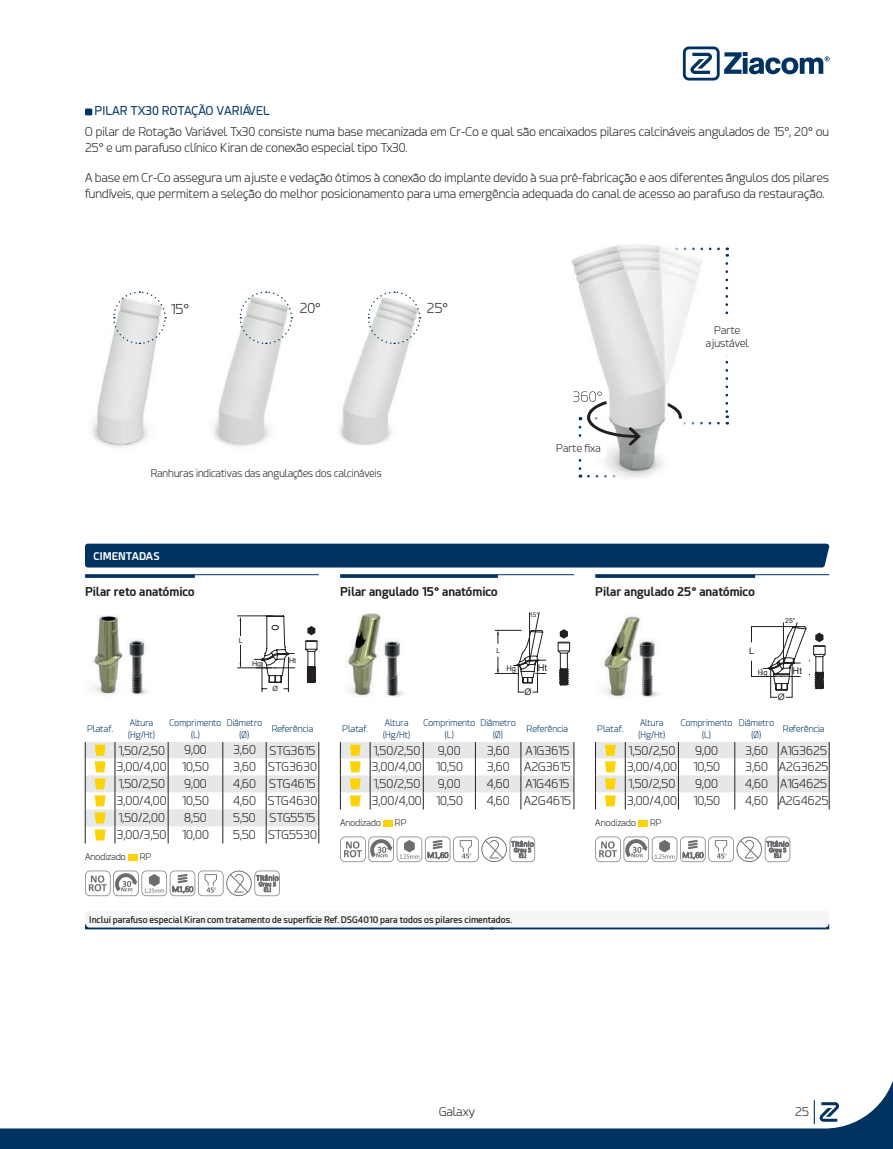
<style>
.page{position:relative;width:893px;height:1149px;background:#fff}
.page>*{position:absolute;margin:0;border:0;box-sizing:border-box;transform-origin:0 0}
.t1{font:300 13.5px "Esphimere";color:#231f20}
.t2{font:300 12px/16.5px "Esphimere";color:#231f20}
.t3{font:700 12px "Esphimere";color:#231f20}
.t4{font:12px "Esphimere";color:#003361}
.t5{font:300 10.5px "Esphimere";color:#231f20;scale:.96 1}
.t6{font:300 10.5px/13.5px "Esphimere";color:#231f20;text-align:center}
.t7{font:700 10.5px "Esphimere";color:#fff}
.t8{font:9.3px "Arial";color:#231f20}
.t9{font:9.15px "Arial";color:#231f20}
.t10{font:300 9px/12px "Esphimere";color:#003361;text-align:center}
.t11{font:600 9px "Esphimere";color:#231f20}
.t12{font:300 9px "Esphimere";color:#231f20}
.t13{font:9px "Arial";color:#231f20}
.t14{font:300 8.55px "Calibri";letter-spacing:-.025em;color:#6c6d70}
.t15{font:7.5px "Arial";color:#231f20}
.t16{font:7.2px "Arial";color:#231f20}
.t17{font:6.9px "Arial";color:#231f20}
.t18{font:6.6px "Arial";color:#231f20}
.t19{font:6.3px "Arial";color:#231f20}
</style>
<div class="page">
<hr style="left:85px;top:574px;width:234px;height:1px;background:#003361">
<hr style="left:85px;top:574px;width:110px;height:3px;background:#003361">
<img style="left:92px;top:615px;width:57px;height:81px">
<svg style="left:240px;top:616px;width:1px;height:19px"></svg>
<svg style="left:240px;top:645px;width:1px;height:22px"></svg>
<hr style="left:238px;top:615px;width:35px;height:1px;background:#231f20">
<hr style="left:238px;top:667px;width:33px;height:1px;background:#231f20">
<svg style="left:254px;top:615px;width:63px;height:76px"></svg>
<svg style="left:85px;top:742px;width:235px;height:101px"></svg>
<div style="left:128px;top:853px;width:10px;height:7px;background:#fed304"></div>
<svg style="left:85px;top:870px;width:195px;height:25px"></svg>
<hr style="left:340px;top:574px;width:234px;height:1px;background:#003361">
<hr style="left:340px;top:574px;width:158px;height:3px;background:#003361">
<img style="left:346px;top:612px;width:58px;height:85px">
<svg style="left:495px;top:612px;width:75px;height:80px"></svg>
<svg style="left:340px;top:742px;width:235px;height:67px"></svg>
<div style="left:383px;top:819px;width:10px;height:7px;background:#fed304"></div>
<svg style="left:340px;top:836px;width:195px;height:25px"></svg>
<hr style="left:595px;top:574px;width:234px;height:1px;background:#003361">
<hr style="left:595px;top:574px;width:160px;height:3px;background:#003361">
<img style="left:603px;top:616px;width:56px;height:82px">
<svg style="left:751px;top:622px;width:74px;height:75px"></svg>
<svg style="left:595px;top:742px;width:235px;height:67px"></svg>
<div style="left:638px;top:819px;width:10px;height:7px;background:#fed304"></div>
<svg style="left:595px;top:836px;width:195px;height:25px"></svg>
<img style="left:571px;top:245px;width:140px;height:233px">
<div style="left:701px;top:318px;width:52px;height:36px;background:#fff"></div>
<svg style="left:645px;top:247px;width:74px;height:3px"></svg>
<svg style="left:725px;top:263px;width:3px;height:161px"></svg>
<svg style="left:573px;top:391px;width:145px;height:86px"></svg>
<div style="left:556px;top:437px;width:49px;height:21px;background:#fff"></div>
<div style="left:85px;top:108px;width:7px;height:7px;background:#003361"></div>
<img style="left:91px;top:317px;width:331px;height:130px">
<svg style="left:239px;top:291px;width:54px;height:54px"></svg>
<svg style="left:367px;top:291px;width:54px;height:54px"></svg>
<svg style="left:112px;top:291px;width:55px;height:54px"></svg>
<div style="left:85px;top:543px;width:744px;height:24px;background:#003361"></div>
<div style="left:85px;top:910px;width:744px;height:19px;background:#f3f5f7;border-radius:4px"></div>
<svg style="left:683px;top:46px;width:147px;height:34px"></svg>
<svg style="left:0;top:1080px;width:893px;height:68px"></svg>
<svg style="left:814px;top:1099px;width:25px;height:24px"></svg>
<p class="t4" style="left:95px;top:104px;width:177px">PILAR TX30 ROTAÇÃO VARIÁVEL</p>
<p class="t2" style="left:85px;top:123px;width:746px">O pilar de Rotação Variável Tx30 consiste numa base mecanizada em Cr-Co e qual são encaixados pilares calcináveis angulados de 15°, 20° ou<br>25° e um parafuso clínico Kiran de conexão especial tipo Tx30.</p>
<p class="t2" style="left:85px;top:169px;width:746px">A base em Cr-Co assegura um ajuste e vedação ótimos à conexão do implante devido à sua pré-fabricação e aos diferentes ângulos dos pilares fundíveis, que permitem a seleção do melhor posicionamento para uma emergência adequada do canal de acesso ao parafuso da restauração.</p>
<p class="t1" style="left:170px;top:301px;width:20px">15°</p>
<p class="t1" style="left:300px;top:301px;width:23px">20°</p>
<p class="t1" style="left:427px;top:301px;width:23px">25°</p>
<p class="t6" style="left:706px;top:323px;width:45px">Parte ajustável</p>
<p class="t5" style="left:151px;top:467px;width:242px">Ranhuras indicativas das angulações dos calcináveis</p>
<p class="t6" style="left:556px;top:441px;width:46px">Parte fixa</p>
<p class="t7" style="left:94px;top:549px;width:68px">CIMENTADAS</p>
<p class="t3" style="left:85px;top:584px;width:111px">Pilar reto anatómico</p>
<p class="t16" style="left:239px;top:635px;width:6px">L</p>
<p class="t16" style="left:252px;top:658px;width:11px">Hg</p>
<p class="t16" style="left:272px;top:683px;width:7px">Ø</p>
<p class="t16" style="left:289px;top:655px;width:9px">Ht</p>
<p class="t3" style="left:340px;top:584px;width:159px">Pilar angulado 15° anatómico</p>
<p class="t18" style="left:496px;top:645px;width:5px">L</p>
<p class="t19" style="left:529px;top:610px;width:11px">15°</p>
<p class="t15" style="left:506px;top:663px;width:11px">Hg</p>
<p class="t8" style="left:538px;top:661px;width:11px">Ht</p>
<p class="t9" style="left:525px;top:685px;width:9px">Ø</p>
<p class="t3" style="left:595px;top:584px;width:161px">Pilar angulado 25° anatómico</p>
<p class="t13" style="left:749px;top:644px;width:7px">L</p>
<p class="t15" style="left:758px;top:666px;width:11px">Hg</p>
<p class="t17" style="left:785px;top:615px;width:12px">25°</p>
<p class="t13" style="left:778px;top:690px;width:9px">Ø</p>
<p class="t8" style="left:793px;top:663px;width:11px">Ht</p>
<p class="t10" style="left:87px;top:722px;width:28px">Plataf.</p>
<p class="t10" style="left:128px;top:716px;width:29px;text-align:left">Altura (Hg/Ht)</p>
<p class="t10" style="left:170px;top:716px;width:53px">Comprimento (L)</p>
<p class="t10" style="left:227px;top:716px;width:37px">Diâmetro (Ø)</p>
<p class="t10" style="left:272px;top:722px;width:43px">Referência</p>
<p class="t2" style="left:118px;top:742px;width:49px">1,50/2,50</p>
<p class="t2" style="left:184px;top:741px;width:24px">9,00</p>
<p class="t2" style="left:233px;top:742px;width:84px">3,60 STG3615</p>
<p class="t2" style="left:116px;top:758px;width:52px">3,00/4,00</p>
<p class="t2" style="left:182px;top:758px;width:29px">10,50</p>
<p class="t2" style="left:233px;top:758px;width:86px">3,60 STG3630</p>
<p class="t2" style="left:118px;top:775px;width:49px">1,50/2,50</p>
<p class="t2" style="left:184px;top:775px;width:24px">9,00</p>
<p class="t2" style="left:233px;top:775px;width:84px">4,60 STG4615</p>
<p class="t2" style="left:116px;top:792px;width:52px">3,00/4,00</p>
<p class="t2" style="left:182px;top:792px;width:29px">10,50</p>
<p class="t2" style="left:233px;top:792px;width:86px">4,60 STG4630</p>
<p class="t2" style="left:118px;top:809px;width:49px">1,50/2,00</p>
<p class="t2" style="left:184px;top:809px;width:24px">8,50</p>
<p class="t2" style="left:233px;top:809px;width:84px">5,50 STG5515</p>
<p class="t2" style="left:117px;top:826px;width:51px">3,00/3,50</p>
<p class="t2" style="left:182px;top:826px;width:29px">10,00</p>
<p class="t2" style="left:233px;top:826px;width:85px">5,50 STG5530</p>
<p class="t12" style="left:85px;top:851px;width:42px">Anodizado</p>
<p class="t12" style="left:140px;top:851px;width:13px">RP</p>
<p class="t14" style="left:172px;top:883px;width:23px">M1,60</p>
<p class="t10" style="left:342px;top:722px;width:28px">Plataf.</p>
<p class="t10" style="left:383px;top:716px;width:29px;text-align:left">Altura (Hg/Ht)</p>
<p class="t10" style="left:423px;top:716px;width:53px">Comprimento (L)</p>
<p class="t10" style="left:480px;top:716px;width:37px">Diâmetro (Ø)</p>
<p class="t10" style="left:527px;top:722px;width:43px">Referência</p>
<p class="t2" style="left:373px;top:742px;width:49px">1,50/2,50</p>
<p class="t2" style="left:438px;top:742px;width:24px">9,00</p>
<p class="t2" style="left:487px;top:742px;width:24px">3,60</p>
<p class="t2" style="left:526px;top:742px;width:45px">A1G3615</p>
<p class="t2" style="left:372px;top:758px;width:93px">3,00/4,00 10,50</p>
<p class="t2" style="left:487px;top:758px;width:86px">3,60 A2G3615</p>
<p class="t2" style="left:373px;top:775px;width:49px">1,50/2,50</p>
<p class="t2" style="left:438px;top:775px;width:24px">9,00</p>
<p class="t2" style="left:486px;top:775px;width:25px">4,60</p>
<p class="t2" style="left:525px;top:775px;width:46px">A1G4615</p>
<p class="t2" style="left:372px;top:792px;width:93px">3,00/4,00 10,50</p>
<p class="t2" style="left:486px;top:792px;width:86px">4,60 A2G4615</p>
<p class="t12" style="left:340px;top:817px;width:42px">Anodizado</p>
<p class="t12" style="left:395px;top:817px;width:13px">RP</p>
<p class="t14" style="left:427px;top:849px;width:23px">M1,60</p>
<p class="t11" style="left:89px;top:913px;width:424px">Inclui parafuso especial Kiran com tratamento de superfície Ref. DSG4010 para todos os pilares cimentados.</p>
<p class="t10" style="left:597px;top:722px;width:28px">Plataf.</p>
<p class="t10" style="left:638px;top:716px;width:29px;text-align:left">Altura (Hg/Ht)</p>
<p class="t10" style="left:681px;top:716px;width:53px">Comprimento (L)</p>
<p class="t10" style="left:739px;top:716px;width:37px">Diâmetro (Ø)</p>
<p class="t10" style="left:783px;top:722px;width:43px">Referência</p>
<p class="t2" style="left:628px;top:742px;width:49px">1,50/2,50</p>
<p class="t2" style="left:695px;top:742px;width:24px">9,00</p>
<p class="t2" style="left:745px;top:742px;width:83px">3,60 A1G3625</p>
<p class="t2" style="left:627px;top:758px;width:52px">3,00/4,00</p>
<p class="t2" style="left:693px;top:758px;width:29px">10,50</p>
<p class="t2" style="left:745px;top:758px;width:85px">3,60 A2G3625</p>
<p class="t2" style="left:628px;top:775px;width:49px">1,50/2,50</p>
<p class="t2" style="left:695px;top:775px;width:24px">9,00</p>
<p class="t2" style="left:745px;top:775px;width:84px">4,60 A1G4625</p>
<p class="t2" style="left:627px;top:792px;width:52px">3,00/4,00</p>
<p class="t2" style="left:693px;top:792px;width:29px">10,50</p>
<p class="t2" style="left:745px;top:792px;width:85px">4,60 A2G4625</p>
<p class="t12" style="left:595px;top:817px;width:42px">Anodizado</p>
<p class="t12" style="left:650px;top:817px;width:13px">RP</p>
<p class="t14" style="left:682px;top:849px;width:23px">M1,60</p>
<p class="t2" style="left:439px;top:1103px;width:38px">Galaxy</p>
<p class="t2" style="left:795px;top:1103px;width:15px">25</p>
</div>
